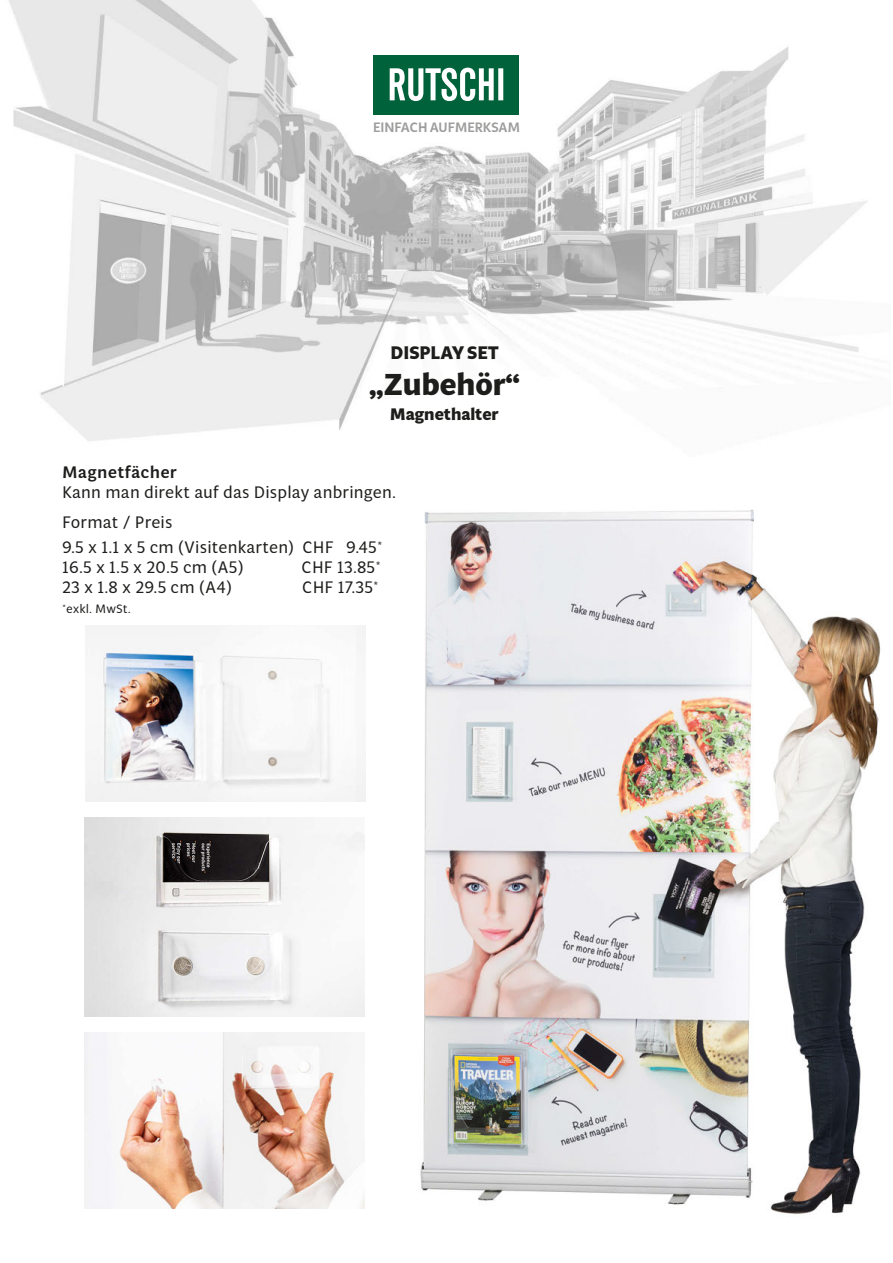
<style>
.page{position:relative;width:893px;height:1263px;background:#fff}
.page>*{position:absolute;margin:0;border:0;box-sizing:border-box;transform-origin:0 0}
.t1{font:700 30px "Multi Display";color:#1d1d1b}
.t2{font:700 18px "Multi Display";color:#1d1d1b}
.t3{font:16.5px/30px "Multi Display";letter-spacing:.05em;color:#1d1d1b}
.t4{font:700 16.5px "Multi Display";color:#1d1d1b}
.t5{font:500 16.5px "Multi Display";letter-spacing:.05em;color:#1d1d1b}
.t6{font:500 13.5px "Multi Display";color:#9d9d9c}
.t7{font:12px "Multi Display";letter-spacing:.05em;color:#1d1d1b}
</style>
<div class="page">
<img style="left:8px;top:0;width:859px;height:441px">
<svg style="left:373px;top:54px;width:147px;height:61px"></svg>
<div style="left:374px;top:55px;width:145px;height:60px;background:#00623a"></div>
<svg style="left:390px;top:68px;width:113px;height:33px"></svg>
<img style="left:420px;top:509px;width:461px;height:705px">
<img style="left:85px;top:625px;width:280px;height:176px">
<img style="left:84px;top:818px;width:280px;height:198px">
<img style="left:84px;top:1033px;width:280px;height:176px">
<p class="t6" style="left:373px;top:117px;width:148px">EINFACH AUFMERKSAM</p>
<p class="t2" style="left:390px;top:340px;width:110px">DISPLAY SET</p>
<h1 class="t1" style="left:369px;top:363px;width:153px">„Zubehör“</h1>
<p class="t4" style="left:390px;top:403px;width:110px">Magnethalter</p>
<p class="t5" style="left:62px;top:461px;width:116px">Magnetfächer</p>
<p class="t3" style="left:62px;top:476px;width:335px">Kann man direkt auf das Display anbringen.<br>Format / Preis</p>
<p class="t3" style="left:62px;top:537px;width:321px;line-height:19.8px">9.5 x 1.1 x 5 cm (Visitenkarten) CHF 9.45*<br>16.5 x 1.5 x 20.5 cm (A5)</p>
<p class="t3" style="left:302px;top:551px;width:80px">CHF 13.85*</p>
<p class="t3" style="left:62px;top:571px;width:171px">23 x 1.8 x 29.5 cm (A4)</p>
<p class="t3" style="left:302px;top:571px;width:77px">CHF 17.35*</p>
<p class="t7" style="left:62px;top:600px;width:70px">*exkl. MwSt.</p>
</div>
